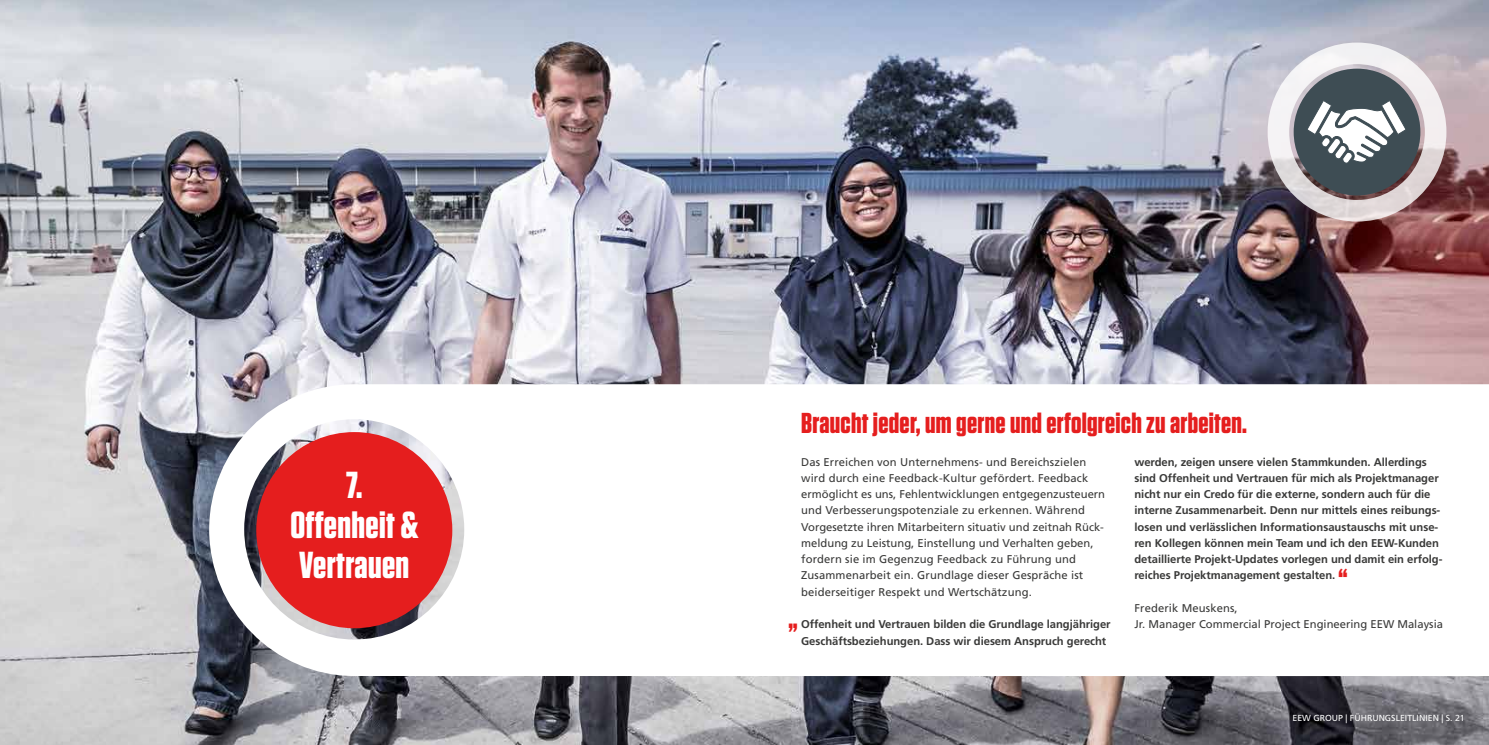
<style>
.page{position:relative;width:1489px;height:745px;background:#fff}
.page>*{position:absolute;margin:0;border:0;box-sizing:border-box;transform-origin:0 0}
.t1{font:700 37.5px/40px "Tungsten";letter-spacing:.01em;color:#fff;text-align:center}
.t2{font:700 28.75px "Tungsten";letter-spacing:.01em;color:#e51e1e}
.t3{font:700 11.25px/16.2px "Frutiger LT Std";letter-spacing:-.005em;color:#3a3a39}
.t4{font:11.25px/16.2px "Frutiger LT Std";letter-spacing:.01em;color:#3a3a39}
.t5{font:8.75px "Frutiger LT Std";color:#fff}
</style>
<div class="page">
<img style="left:0;top:0;width:1488px;height:744px">
<svg style="left:1267px;top:43px;width:179px;height:178px"></svg>
<svg style="left:209px;top:384px;width:1279px;height:291px"></svg>
<div style="left:256px;top:432px;width:196px;height:196px;background:#e51e1e;border-radius:50%"></div>
<h1 class="t1" style="left:290px;top:465px;width:129px">7.<br>Offenheit &amp;<br>Vertrauen</h1>
<h2 class="t2" style="left:801px;top:407px;width:447px">Braucht jeder, um gerne und erfolgreich zu arbeiten.</h2>
<p class="t4" style="left:801px;top:453px;width:305px">Das Erreichen von Unternehmens- und Bereichszielen wird durch eine Feedback-Kultur gefördert. Feedback ermöglicht es uns, Fehlentwicklungen entgegenzusteuern und Verbesserungspotenziale zu erkennen. Während Vorgesetzte ihren Mitarbeitern situativ und zeitnah Rück&shy;meldung zu Leistung, Einstellung und Verhalten geben, fordern sie im Gegenzug Feedback zu Führung und Zusammenarbeit ein. Grundlage dieser Gespräche ist beiderseitiger Respekt und Wertschätzung.</p>
<p class="t3" style="left:801px;top:616px;width:311px">Offenheit und Vertrauen bilden die Grundlage langjähriger<br>Geschäftsbeziehungen. Dass wir diesem Anspruch gerecht</p>
<p class="t3" style="left:1134px;top:453px;width:309px">werden, zeigen unsere vielen Stammkunden. Allerdings sind Offenheit und Vertrauen für mich als Projektmanager nicht nur ein Credo für die externe, sondern auch für die interne Zusammenarbeit. Denn nur mittels eines reibungs&shy;losen und verlässlichen Informationsaustauschs mit unse&shy;ren Kollegen können mein Team und ich den EEW-Kunden detaillierte Projekt-Updates vorlegen und damit ein erfolg&shy;reiches Projektmanagement gestalten.</p>
<p class="t4" style="left:1134px;top:599px;width:105px">Frederik Meuskens,</p>
<h2 class="t2" style="left:1338px;top:563px;width:11px">“</h2>
<h2 class="t2" style="left:788px;top:602px;width:11px">„</h2>
<p class="t4" style="left:1134px;top:616px;width:310px">Jr. Manager Commercial Project Engineering EEW Malaysia</p>
<p class="t5" style="left:1292px;top:712px;width:174px">EEW GROUP | FÜHRUNGSLEITLINIEN | S. 21</p>
</div>
